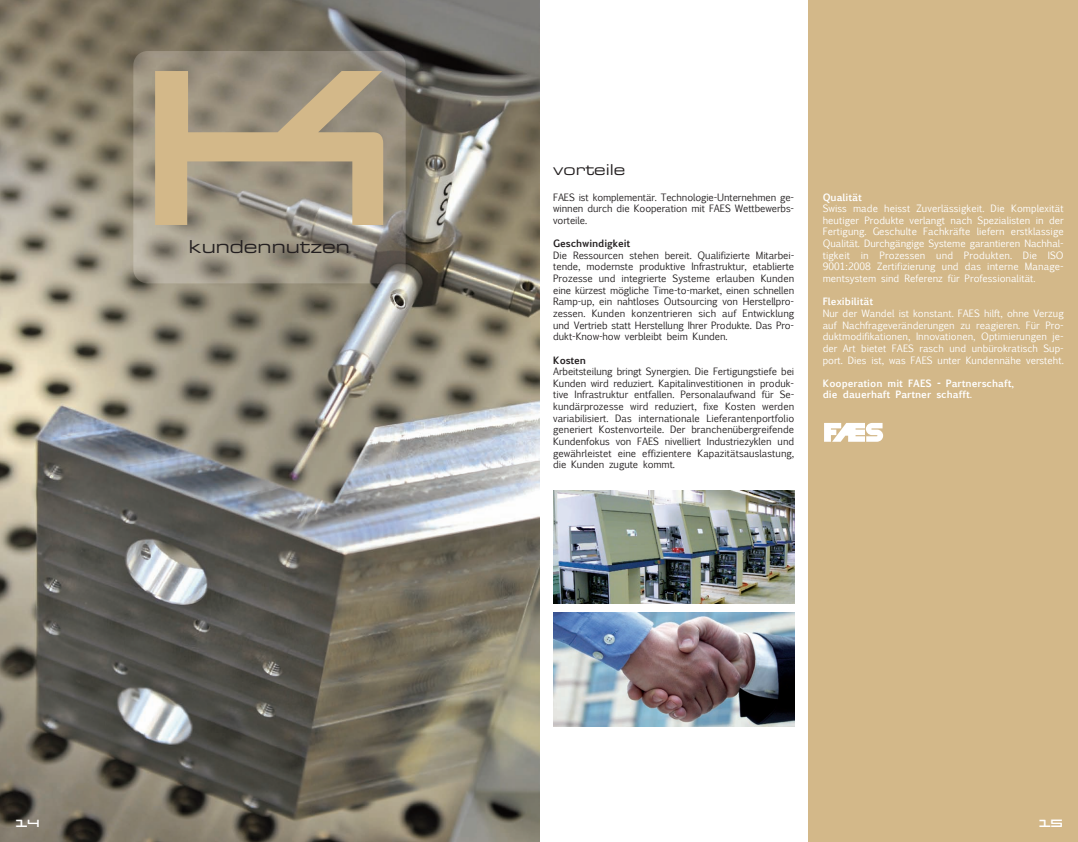
<style>
.page{position:relative;width:1078px;height:842px;background:#fff}
.page>*{position:absolute;margin:0;border:0;box-sizing:border-box;transform-origin:0 0}
.t1{font:17.8px "Eurostile Extended Two";color:#231f20}
.t2{font:15px "Eurostile Extended Two";color:#231f20}
.t3{font:11.9px "Legion";color:#fff}
.t4{font:9.7px/11.6px "Euphemia UCAS";letter-spacing:-.01em;color:#231f20;text-align:justify}
.t5{font:9.7px/11.6px "Euphemia UCAS";color:#fff;text-align:justify}
.t6{font:700 9.7px/11.6px "Euphemia UCAS";color:#fff}
.t7{font:700 9.7px "Euphemia UCAS";letter-spacing:-.01em;color:#231f20}
</style>
<div class="page">
<img style="left:0;top:0;width:539px;height:842px">
<div style="left:808px;top:0;width:269px;height:842px;background:#d3b889"></div>
<img style="left:133px;top:51px;width:272px;height:232px">
<img style="left:553px;top:490px;width:240px;height:114px">
<img style="left:553px;top:612px;width:241px;height:114px">
<svg style="left:155px;top:71px;width:228px;height:154px;background:#b0a083"></svg>
<svg style="left:824px;top:423px;width:58px;height:19px"></svg>
<h1 class="t1" style="left:189px;top:240px;width:162px">kundennutzen</h1>
<h2 class="t2" style="left:553px;top:164px;width:74px">vorteile</h2>
<p class="t4" style="left:553px;top:191px;width:242px">FAES ist komplementär. Technologie-Unternehmen ge&shy;winnen durch die Kooperation mit FAES Wettbewerbs&shy;vorteile.</p>
<p class="t7" style="left:553px;top:236px;width:78px">Geschwindigkeit</p>
<p class="t4" style="left:553px;top:249px;width:242px">Die Ressourcen stehen bereit. Qualifizierte Mitarbei&shy;tende, modernste produktive Infrastruktur, etablierte Prozesse und integrierte Systeme erlauben Kunden eine kürzest mögliche Time-to-market, einen schnellen Ramp-up, ein nahtloses Outsourcing von Herstellpro&shy;zessen. Kunden konzentrieren sich auf Entwicklung und Vertrieb statt Herstellung Ihrer Produkte. Das Pro&shy;dukt-Know-how verbleibt beim Kunden.</p>
<p class="t7" style="left:553px;top:353px;width:34px">Kosten</p>
<p class="t4" style="left:553px;top:365px;width:242px">Arbeitsteilung bringt Synergien. Die Fertigungstiefe bei Kunden wird reduziert. Kapitalinvestitionen in produk&shy;tive Infrastruktur entfallen. Personalaufwand für Se&shy;kundärprozesse wird reduziert, fixe Kosten werden variabilisiert. Das internationale Lieferantenportfolio generiert Kostenvorteile. Der branchenübergreifende Kundenfokus von FAES nivelliert Industriezyklen und gewährleistet eine effizientere Kapazitätsauslastung, die Kunden zugute kommt.</p>
<p class="t6" style="left:822px;top:191px;width:41px">Qualität</p>
<p class="t5" style="left:822px;top:202px;width:242px">Swiss made heisst Zuverlässigkeit. Die Komplexität heutiger Produkte verlangt nach Spezialisten in der Fertigung. Geschulte Fachkräfte liefern erstklassige Qualität. Durchgängige Systeme garantieren Nachhal&shy;tigkeit in Prozessen und Produkten. Die ISO 9001:2008 Zertifizierung und das interne Manage&shy;mentsystem sind Referenz für Professionalität.</p>
<p class="t6" style="left:822px;top:295px;width:52px">Flexibilität</p>
<p class="t5" style="left:822px;top:307px;width:242px">Nur der Wandel ist konstant. FAES hilft, ohne Verzug auf Nachfrageveränderungen zu reagieren. Für Pro&shy;duktmodifikationen, Innovationen, Optimierungen je&shy;der Art bietet FAES rasch und unbürokratisch Sup&shy;port. Dies ist, was FAES unter Kundennähe versteht.</p>
<p class="t6" style="left:822px;top:377px;width:192px">Kooperation mit FAES - Partnerschaft, die dauerhaft Partner schafft.</p>
<p class="t3" style="left:16px;top:817px;width:25px">14</p>
<p class="t3" style="left:1038px;top:817px;width:25px">15</p>
</div>
